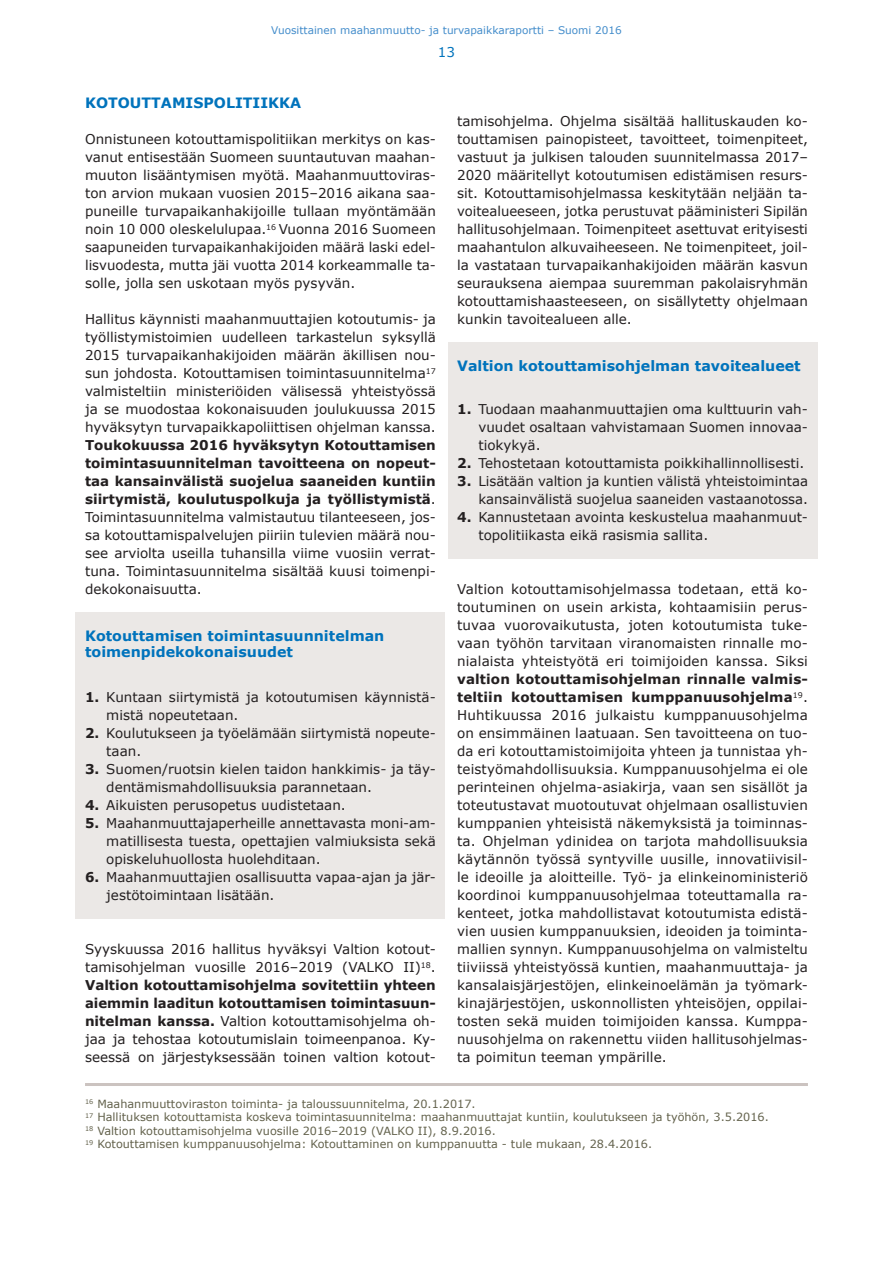
<style>
.page{position:relative;width:893px;height:1263px;background:#fff}
.page>*{position:absolute;margin:0;border:0;box-sizing:border-box;transform-origin:0 0}
.t1{font:700 14.25px/16.5px "Verdana";color:#0073bc}
.t2{font:13.5px/18px "Verdana";color:#231f20;text-align:justify}
.t3{font:13.5px "Verdana";color:#0073bc}
.t4{font:11.25px/13.5px "Verdana";color:#63624c}
.t5{font:10.5px "Verdana";color:#448dcb}
.s1{font-weight:700}
</style>
<div class="page">
<hr style="left:85px;top:1083px;width:723px;height:3px;background:#cbc3c0">
<div style="left:448px;top:342px;width:369px;height:216px;background:#ebe8e6"></div>
<div style="left:75px;top:612px;width:370px;height:306px;background:#ebe8e6"></div>
<p class="t5" style="left:271px;top:23px;width:352px">Vuosittainen maahanmuutto- ja turvapaikkaraportti – Suomi 2016</p>
<p class="t3" style="left:438px;top:43px;width:19px">13</p>
<p class="t1" style="left:85px;top:94px;width:218px">KOTOUTTAMISPOLITIIKKA</p>
<p class="t2" style="left:85px;top:130px;width:352px">Onnistuneen kotouttamispolitiikan merkitys on kas&shy;vanut entisestään Suomeen suuntautuvan maahan&shy;muuton lisääntymisen myötä. Maahanmuuttoviras&shy;ton arvion mukaan vuosien 2015–2016 aikana saa&shy;puneille turvapaikanhakijoille tullaan myöntämään noin 10 000 oleskelulupaa.<sup>16</sup> Vuonna 2016 Suomeen saapuneiden turvapaikanhakijoiden määrä laski edel&shy;lisvuodesta, mutta jäi vuotta 2014 korkeammalle ta&shy;solle, jolla sen uskotaan myös pysyvän.</p>
<p class="t2" style="left:85px;top:310px;width:352px">Hallitus käynnisti maahanmuuttajien kotoutumis- ja työllistymistoimien uudelleen tarkastelun syksyllä 2015 turvapaikanhakijoiden määrän äkillisen nou&shy;sun johdosta. Kotouttamisen toimintasuunnitelma<sup>17 </sup>valmisteltiin ministeriöiden välisessä yhteistyössä ja se muodostaa kokonaisuuden joulukuussa 2015 hyväksytyn turvapaikkapoliittisen ohjelman kanssa.</p>
<p class="t2" style="left:85px;top:436px;width:352px"><span class="s1">Toukokuussa 2016 hyväksytyn Kotouttamisen toimintasuunnitelman tavoitteena on nopeut&shy;taa kansainvälistä suojelua saaneiden kuntiin siirtymistä, koulutuspolkuja ja työllistymistä</span>.<br>Toimintasuunnitelma valmistautuu tilanteeseen, jos&shy;sa kotouttamispalvelujen piiriin tulevien määrä nou&shy;see arviolta useilla tuhansilla viime vuosiin verrat&shy;tuna. Toimintasuunnitelma sisältää kuusi toimenpi&shy;dekokonaisuutta.</p>
<p class="t1" style="left:85px;top:627px;width:301px">Kotouttamisen toimintasuunnitelman toimenpidekokonaisuudet</p>
<p class="t2" style="left:106px;top:688px;width:331px;text-indent:-21px"><span class="s1">1.</span> Kuntaan siirtymistä ja kotoutumisen käynnistä&shy;mistä nopeutetaan.</p>
<p class="t2" style="left:106px;top:724px;width:331px;text-indent:-21px"><span class="s1">2.</span> Koulutukseen ja työelämään siirtymistä nopeute&shy;taan.</p>
<p class="t2" style="left:106px;top:760px;width:331px;text-indent:-21px"><span class="s1">3.</span> Suomen/ruotsin kielen taidon hankkimis- ja täy&shy;dentämismahdollisuuksia parannetaan.</p>
<p class="t2" style="left:85px;top:796px;width:262px"><span class="s1">4.</span> Aikuisten perusopetus uudistetaan.</p>
<p class="t2" style="left:106px;top:814px;width:331px;text-indent:-21px"><span class="s1">5.</span> Maahanmuuttajaperheille annettavasta moni-am&shy;matillisesta tuesta, opettajien valmiuksista sekä opiskeluhuollosta huolehditaan.</p>
<p class="t2" style="left:106px;top:868px;width:331px;text-indent:-21px"><span class="s1">6.</span> Maahanmuuttajien osallisuutta vapaa-ajan ja jär&shy;jestötoimintaan lisätään.</p>
<p class="t2" style="left:85px;top:940px;width:352px">Syyskuussa 2016 hallitus hyväksyi Valtion kotout&shy;tamisohjelman vuosille 2016–2019 (VALKO II)<sup>18</sup>.<br><span class="s1">Valtion kotouttamisohjelma sovitettiin yhteen aiemmin laaditun kotouttamisen toimintasuun&shy;nitelman kanssa.</span> Valtion kotouttamisohjelma oh&shy;jaa ja tehostaa kotoutumislain toimeenpanoa. Ky&shy;seessä on järjestyksessään toinen valtion kotout-</p>
<p class="t2" style="left:457px;top:112px;width:352px">tamisohjelma. Ohjelma sisältää hallituskauden ko&shy;touttamisen painopisteet, tavoitteet, toimenpiteet, vastuut ja julkisen talouden suunnitelmassa 2017– 2020 määritellyt kotoutumisen edistämisen resurs&shy;sit. Kotouttamisohjelmassa keskitytään neljään ta&shy;voitealueeseen, jotka perustuvat pääministeri Sipilän hallitusohjelmaan. Toimenpiteet asettuvat erityisesti maahantulon alkuvaiheeseen. Ne toimenpiteet, joil&shy;la vastataan turvapaikanhakijoiden määrän kasvun seurauksena aiempaa suuremman pakolaisryhmän kotouttamishaasteeseen, on sisällytetty ohjelmaan kunkin tavoitealueen alle.</p>
<p class="t1" style="left:457px;top:357px;width:345px">Valtion kotouttamisohjelman tavoitealueet</p>
<p class="t2" style="left:478px;top:400px;width:331px;text-indent:-21px"><span class="s1">1.</span> Tuodaan maahanmuuttajien oma kulttuurin vah&shy;vuudet osaltaan vahvistamaan Suomen innovaa&shy;tiokykyä.</p>
<p class="t2" style="left:457px;top:454px;width:349px"><span class="s1">2.</span> Tehostetaan kotouttamista poikkihallinnollisesti.</p>
<p class="t2" style="left:457px;top:472px;width:352px;text-align:right"><span class="s1">3.</span> Lisätään valtion ja kuntien välistä yhteistoimintaa kansainvälistä suojelua saaneiden vastaanotossa.</p>
<p class="t2" style="left:478px;top:508px;width:331px;text-indent:-21px"><span class="s1">4.</span> Kannustetaan avointa keskustelua maahanmuut&shy;topolitiikasta eikä rasismia sallita.</p>
<p class="t2" style="left:457px;top:580px;width:352px">Valtion kotouttamisohjelmassa todetaan, että ko&shy;toutuminen on usein arkista, kohtaamisiin perus&shy;tuvaa vuorovaikutusta, joten kotoutumista tuke&shy;vaan työhön tarvitaan viranomaisten rinnalle mo&shy;nialaista yhteistyötä eri toimijoiden kanssa. Siksi</p>
<p class="t2" style="left:457px;top:670px;width:352px"><span class="s1">valtion kotouttamisohjelman rinnalle valmis&shy;teltiin kotouttamisen kumppanuusohjelma</span><sup>19</sup>.<br>Huhtikuussa 2016 julkaistu kumppanuusohjelma on ensimmäinen laatuaan. Sen tavoitteena on tuo&shy;da eri kotouttamistoimijoita yhteen ja tunnistaa yh&shy;teistyömahdollisuuksia. Kumppanuusohjelma ei ole perinteinen ohjelma-asiakirja, vaan sen sisällöt ja toteutustavat muotoutuvat ohjelmaan osallistuvien kumppanien yhteisistä näkemyksistä ja toiminnas&shy;ta. Ohjelman ydinidea on tarjota mahdollisuuksia käytännön työssä syntyville uusille, innovatiivisil&shy;le ideoille ja aloitteille. Työ- ja elinkeinoministeriö koordinoi kumppanuusohjelmaa toteuttamalla ra&shy;kenteet, jotka mahdollistavat kotoutumista edistä&shy;vien uusien kumppanuuksien, ideoiden ja toiminta&shy;mallien synnyn. Kumppanuusohjelma on valmisteltu tiiviissä yhteistyössä kuntien, maahanmuuttaja- ja kansalaisjärjestöjen, elinkeinoelämän ja työmark&shy;kinajärjestöjen, uskonnollisten yhteisöjen, oppilai&shy;tosten sekä muiden toimijoiden kanssa. Kumppa&shy;nuusohjelma on rakennettu viiden hallitusohjelmas&shy;ta poimitun teeman ympärille.</p>
<p class="t4" style="left:85px;top:1097px;width:685px"><sup>16</sup> Maahanmuuttoviraston toiminta- ja taloussuunnitelma, 20.1.2017.<br><sup>17</sup> Hallituksen kotouttamista koskeva toimintasuunnitelma: maahanmuuttajat kuntiin, koulutukseen ja työhön, 3.5.2016.<br><sup>18</sup> Valtion kotouttamisohjelma vuosille 2016–2019 (VALKO II), 8.9.2016.<br><sup>19</sup> Kotouttamisen kumppanuusohjelma: Kotouttaminen on kumppanuutta - tule mukaan, 28.4.2016.</p>
</div>
